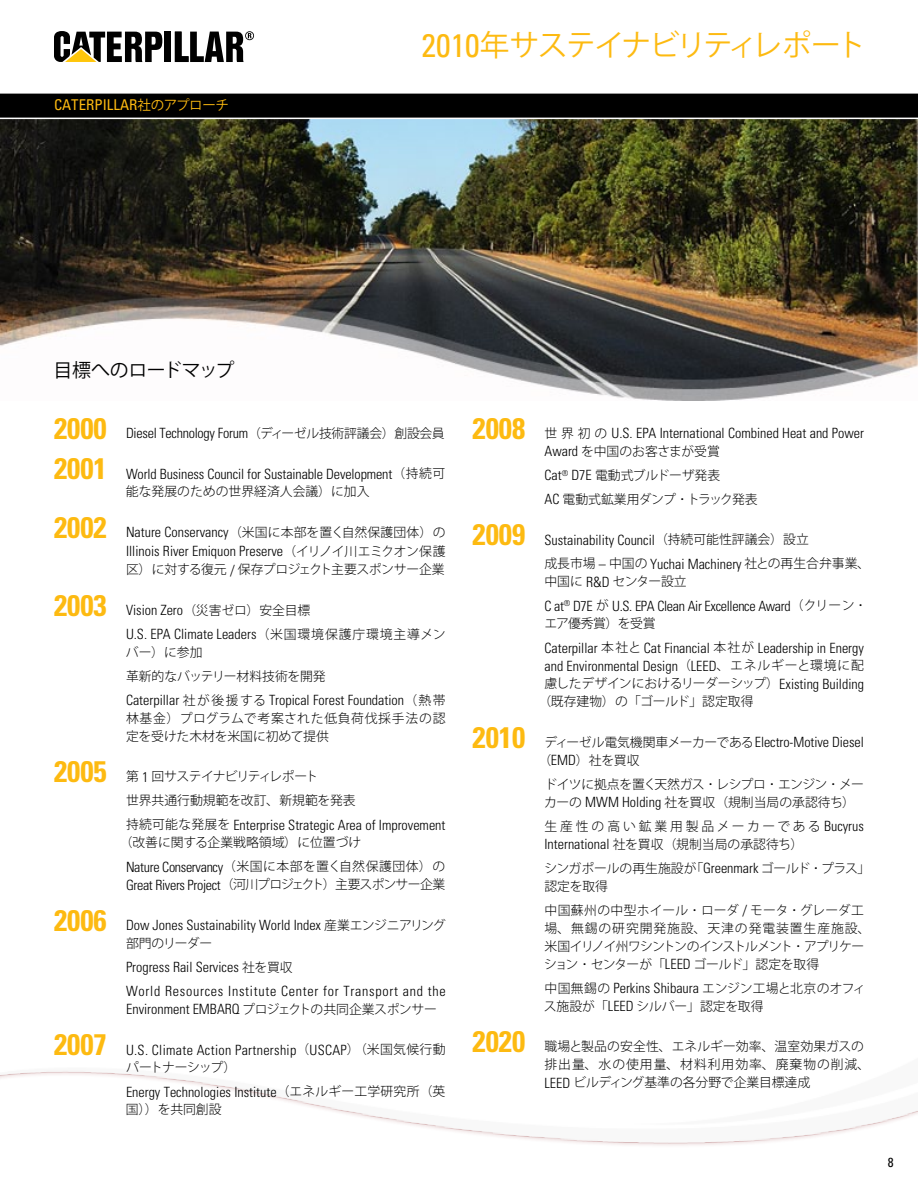
<style>
.page{position:relative;width:918px;height:1188px;background:#fff}
.page>*{position:absolute;margin:0;border:0;box-sizing:border-box;transform-origin:0 0}
.t1{font:29.7px "Koz Go Pro";letter-spacing:-.05em;color:#fdba11}
.t2{font:700 condensed 29.7px "Univers LT Std";color:#fdba11}
.t3{font:18.9px "Koz Go Pro";letter-spacing:-.02em;color:#000}
.t4{font:condensed 14.85px "Univers LT Std";color:#fdba11}
.t5{font:300 condensed 14.1px/18.8px "Univers LT Std";color:#000}
.t6{font:300 condensed 14.1px "Univers LT Std";letter-spacing:-.025em;color:#000}
.t7{font:300 condensed 14.1px/24px "Univers LT Std";letter-spacing:.05em;color:#000}
.t8{font:300 condensed 14.1px "Univers LT Std";letter-spacing:.025em;color:#000}
.t9{font:300 condensed 14.1px "Univers LT Std";letter-spacing:-.02em;color:#000}
.t10{font:condensed 13.2px "Univers LT Std";color:#000}
.t11{font:300 12.9px/24px "Koz Go Pro";color:#000}
.t12{font:300 12.9px/18px "Koz Go Pro";letter-spacing:-.02em;color:#000}
.t13{font:300 12.9px/24px "Koz Go Pro";letter-spacing:.175em;color:#000}
.t14{font:300 12.9px "Koz Go Pro";letter-spacing:-.055em;color:#000}
.t15{font:300 12.9px/24px "Koz Go Pro";letter-spacing:-.03em;color:#000}
.t16{font:300 12.9px "Koz Go Pro";letter-spacing:-.075em;color:#000}
.t17{font:300 12.9px "Koz Go Pro";letter-spacing:-.035em;color:#000}
.t18{font:300 12.9px "Koz Go Pro";letter-spacing:-.04em;color:#000}
.s1{font-family:"Koz Go Pro";font-stretch:normal;font-size:13.5px}
.s2{font-family:"Univers LT Std";font-stretch:condensed;font-size:32.7px}
.s3{font-weight:700;font-size:29.7px;color:#fdba11}
.s4{font-family:"Koz Go Pro";font-stretch:normal;font-size:12.9px}
.s5{font-family:"Univers LT Std";font-stretch:condensed;font-size:14.1px}
</style>
<div class="page">
<img style="left:0;top:1071px;width:918px;height:75px">
<img style="left:0;top:120px;width:918px;height:281px">
<svg style="left:0;top:93px;width:918px;height:27px;background:#161616"></svg>
<div style="left:165px;top:32px;width:6px;height:30px;background:#000"></div>
<svg style="left:54px;top:31px;width:108px;height:31px"></svg>
<svg style="left:175px;top:31px;width:79px;height:31px"></svg>
<p class="t4" style="left:54px;top:96px;width:177px">CATERPILLAR<span class="s1">社のアプローチ</span></p>
<h1 class="t1" style="left:422px;top:26px;width:446px"><span class="s2">2010</span>年サステイナビリティレポート</h1>
<h2 class="t3" style="left:54px;top:357px;width:182px">目標へのロードマップ</h2>
<p class="t9" style="left:54px;top:425px;width:392px"><span class="s3">2000</span> Diesel Technology Forum<span class="s4">（ディーゼル技術評議会）創設会員</span></p>
<p class="t5" style="left:54px;top:464px;width:393px"><span class="s3">2001</span> World Business Council for Sustainable Development<span class="s4">（持続可</span></p>
<p class="t11" style="left:126px;top:480px;width:245px">能な発展のための世界経済人会議）に加入</p>
<p class="t5" style="left:54px;top:523px;width:393px;text-align:right"><span class="s3">2002</span> Nature Conservancy<span class="s4">（米国に本部を置く自然保護団体）の<br></span>Illinois River Emiquon Preserve<span class="s4">（イリノイ川エミクオン保護</span></p>
<p class="t12" style="left:126px;top:561px;width:320px">区）に対する復元 <span class="s5">/</span> 保存プロジェクト主要スポンサー企業</p>
<p class="t5" style="left:126px;top:598px;width:321px;line-height:24px;text-indent:-72px"><span class="s3">2003</span> Vision Zero<span class="s4">（災害ゼロ）安全目標<br></span>U.S. EPA Climate Leaders<span class="s4">（米国環境保護庁環境主導メン</span></p>
<p class="t11" style="left:126px;top:640px;width:201px">バー）に参加<br>革新的なバッテリー材料技術を開発</p>
<p class="t5" style="left:126px;top:691px;width:321px">Caterpillar <span class="s4">社が後援する</span> Tropical Forest Foundation<span class="s4">（熱帯</span></p>
<p class="t11" style="left:126px;top:709px;width:321px;line-height:18px">林基金）プログラムで考案された低負荷伐採手法の認定を受けた木材を米国に初めて提供</p>
<h1 class="t2" style="left:54px;top:753px;width:54px">2005</h1>
<p class="t11" style="left:126px;top:765px;width:231px">第 <span class="s5">1</span> 回サステイナビリティレポート<br>世界共通行動規範を改訂、新規範を発表</p>
<p class="t5" style="left:126px;top:815px;width:321px"><span class="s4">持続可能な発展を</span> Enterprise Strategic Area of Improvement</p>
<p class="t11" style="left:120px;top:831px;width:243px">（改善に関する企業戦略領域）に位置づけ</p>
<p class="t6" style="left:126px;top:858px;width:321px">Nature Conservancy<span class="s4">（米国に本部を置く自然保護団体）の</span></p>
<p class="t14" style="left:126px;top:876px;width:321px"><span class="s5">Great Rivers Project</span>（河川プロジェクト）主要スポンサー企業</p>
<p class="t5" style="left:54px;top:916px;width:393px"><span class="s3">2006</span> Dow Jones Sustainability World Index <span class="s4">産業エンジニアリング</span></p>
<p class="t18" style="left:126px;top:935px;width:88px">部門のリーダー</p>
<p class="t7" style="left:126px;top:955px;width:321px">Progress Rail Services <span class="s4">社を買収<br></span>World Resources Institute Center for Transport and the</p>
<p class="t5" style="left:126px;top:1000px;width:312px">Environment EMBARQ <span class="s4">プロジェクトの共同企業スポンサー</span></p>
<p class="t8" style="left:54px;top:1041px;width:393px"><span class="s3">2007</span> U.S. Climate Action Partnership<span class="s4">（</span>USCAP<span class="s4">）（米国気候行動</span></p>
<p class="t16" style="left:126px;top:1059px;width:112px">パートナーシップ）</p>
<p class="t5" style="left:126px;top:1082px;width:321px">Energy Technologies Institute<span class="s4">（エネルギー工学研究所（英</span></p>
<p class="t11" style="left:126px;top:1098px;width:97px">国））を共同創設</p>
<h1 class="t2" style="left:472px;top:410px;width:54px">2008</h1>
<p class="t5" style="left:544px;top:424px;width:321px"><span class="s4">世界初の</span> U.S. EPA International Combined Heat and Power</p>
<p class="t11" style="left:545px;top:439px;width:215px"><span class="s5">Award</span> を中国のお客さまが受賞<br><span class="s5">Cat</span><sup>®</sup> <span class="s5">D7E</span> 電動式ブルドーザ発表<br><span class="s5">AC</span> 電動式鉱業用ダンプ･トラック発表</p>
<p class="t5" style="left:472px;top:530px;width:338px"><span class="s3">2009</span> Sustainability Council<span class="s4">（持続可能性評議会）設立</span></p>
<p class="t11" style="left:544px;top:555px;width:327px;line-height:18px">成長市場 <span class="s5">–</span> 中国の <span class="s5">Yuchai Machinery</span> 社との再生合弁事業、中国に <span class="s5">R&amp;D</span> センター設立</p>
<p class="t6" style="left:545px;top:597px;width:321px">C at<sup>®</sup> D7E <span class="s4">が</span> U.S. EPA Clean Air Excellence Award<span class="s4">（クリーン･</span></p>
<p class="t17" style="left:544px;top:615px;width:113px">エア優秀賞）を受賞</p>
<p class="t5" style="left:544px;top:639px;width:321px;line-height:18px">Caterpillar <span class="s4">本社と</span> Cat Financial <span class="s4">本社が</span> Leadership in Energy and Environmental Design<span class="s4">（</span>LEED<span class="s4">、エネルギーと環境に配</span></p>
<p class="t11" style="left:538px;top:675px;width:327px;line-height:18px;text-indent:6px">慮したデザインにおけるリーダーシップ）<span class="s5">Existing Building</span>（既存建物）の「ゴールド」認定取得</p>
<h1 class="t2" style="left:472px;top:719px;width:54px">2010</h1>
<p class="t5" style="left:544px;top:733px;width:321px"><span class="s4">ディーゼル電気機関車メーカーである</span>Electro-Motive Diesel</p>
<p class="t15" style="left:544px;top:748px;width:321px;text-indent:-6px">（<span class="s5">EMD</span>）社を買収<br>ドイツに拠点を置く天然ガス･レシプロ･エンジン･メー</p>
<p class="t13" style="left:544px;top:790px;width:321px">カーの <span class="s5">MWM Holding</span> 社を買収（規制当局の承認待ち）生産性の高い鉱業用製品メーカーである<span class="s5">Bucyrus</span></p>
<p class="t11" style="left:544px;top:832px;width:327px"><span class="s5">International</span> 社を買収（規制当局の承認待ち）<br>シンガポールの再生施設が「<span class="s5">Greenmark</span> ゴールド･プラス」</p>
<p class="t11" style="left:544px;top:874px;width:321px">認定を取得<br>中国蘇州の中型ホイール･ローダ <span class="s5">/</span> モータ･グレーダ工</p>
<p class="t12" style="left:544px;top:919px;width:328px">場、無錫の研究開発施設、天津の発電装置生産施設、米国イリノイ州ワシントンのインストルメント･アプリケーション･センターが「<span class="s5">LEED</span> ゴールド」認定を取得</p>
<p class="t11" style="left:544px;top:979px;width:323px;line-height:18px">中国無錫の <span class="s5">Perkins Shibaura</span> エンジン工場と北京のオフィス施設が「<span class="s5">LEED</span> シルバー」認定を取得</p>
<h1 class="t2" style="left:472px;top:1023px;width:54px">2020</h1>
<p class="t11" style="left:544px;top:1038px;width:327px;line-height:18px">職場と製品の安全性、エネルギー効率、温室効果ガスの排出量、水の使用量、材料利用効率、廃棄物の削減、<br><span class="s5">LEED</span> ビルディング基準の各分野で企業目標達成</p>
<p class="t10" style="left:888px;top:1154px;width:7px">8</p>
</div>
